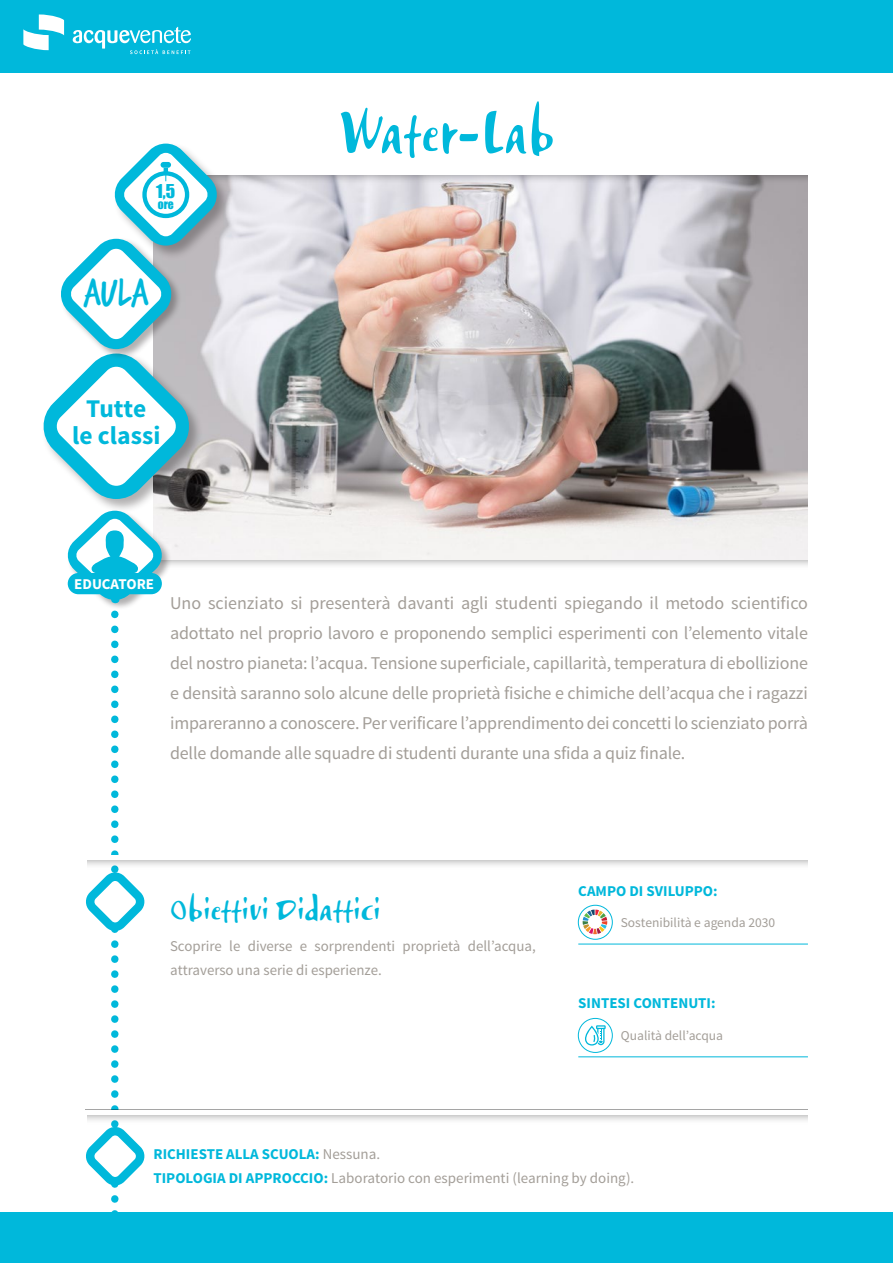
<style>
.page{position:relative;width:893px;height:1263px;background:#fff}
.page>*{position:absolute;margin:0;border:0;box-sizing:border-box;transform-origin:0 0}
.t1{font:57px "Airstream ITC";color:#00b8db;scale:.9 1}
.t2{font:43.2px "Trash Hand";color:#00b8db}
.t3{font:30px "Airstream ITC";color:#00b8db}
.t4{font:700 25.5px "Source Sans Pro";color:#00b8db}
.t5{font:18px/30px "Source Sans Pro";letter-spacing:-.01em;color:#a39e98;text-align:justify}
.t6{font:17.55px "Impact";color:#00b8db}
.t7{font:15px/24px "Source Sans Pro";color:#a39e98}
.t8{font:700 15px "Source Sans Pro";color:#00b8db}
.t9{font:700 15px "Source Sans Pro";color:#fff}
.t10{font:13.5px "Source Sans Pro";color:#a39e98}
.t11{font:11.7px "Impact";color:#00b8db}
.s1{font-weight:400;color:#a39e98}
.s2{font-weight:700;color:#00b8db}
</style>
<div class="page">
<div style="left:0;top:1212px;width:893px;height:51px;background:#00b8db"></div>
<div style="left:0;top:0;width:893px;height:72px;background:#00b8db"></div>
<svg style="left:23px;top:14px;width:41px;height:36px"></svg>
<svg style="left:73px;top:27px;width:118px;height:27px"></svg>
<img style="left:172px;top:187px;width:636px;height:372px">
<img style="left:231px;top:175px;width:577px;height:12px">
<div style="left:67px;top:510px;width:105px;height:100px;background:#231f20;opacity:.35"></div>
<svg style="left:67px;top:513px;width:97px;height:90px"></svg>
<svg style="left:85px;top:614px;width:61px;height:598px"></svg>
<svg style="left:578px;top:905px;width:34px;height:33px"></svg>
<div style="left:578px;top:905px;width:35px;height:35px;border:1px solid #00b8db;border-radius:50%"></div>
<svg style="left:596px;top:1025px;width:10px;height:4px"></svg>
<svg style="left:585px;top:1026px;width:19px;height:19px"></svg>
<div style="left:578px;top:1018px;width:35px;height:35px;border:1px solid #00b8db;border-radius:50%"></div>
<hr style="left:578px;top:944px;width:230px;height:1px;background:#00b8db">
<hr style="left:578px;top:1056px;width:230px;height:1px;background:#00b8db">
<div style="left:113px;top:142px;width:118px;height:118px;background:#231f20;opacity:.35"></div>
<div style="left:42px;top:352px;width:161px;height:161px;background:#231f20;opacity:.35"></div>
<svg style="left:42px;top:144px;width:177px;height:355px"></svg>
<p class="t6" style="left:156px;top:177px;width:21px">1,5</p>
<p class="t11" style="left:158px;top:195px;width:18px">ORE</p>
<p class="t2" style="left:84px;top:272px;width:66px">AUlA</p>
<p class="t4" style="left:86px;top:392px;width:62px">Tutte</p>
<p class="t4" style="left:72px;top:419px;width:90px">le classi</p>
<p class="t9" style="left:74px;top:575px;width:81px">EDUCATORE</p>
<p class="t1" style="left:338px;top:95px;width:242px">Water-Lab</p>
<p class="t5" style="left:170px;top:588px;width:639px">Uno scienziato si presenterà davanti agli studenti spiegando il metodo scientifico adottato nel proprio lavoro e proponendo semplici esperimenti con l’elemento vitale del nostro pianeta: l’acqua. Tensione superficiale, capillarità, temperatura di ebollizione e densità saranno solo alcune delle proprietà fisiche e chimiche dell’acqua che i ragazzi impareranno a conoscere. Per verificare l’apprendimento dei concetti lo scienziato porrà delle domande alle squadre di studenti durante una sfida a quiz finale.</p>
<p class="t3" style="left:170px;top:889px;width:212px">Obiettivi Didattici</p>
<p class="t7" style="left:170px;top:934px;width:367px">Scoprire le diverse e sorprendenti proprietà dell’acqua, attraverso una serie di esperienze.</p>
<p class="t8" style="left:578px;top:881px;width:141px">CAMPO DI SVILUPPO:</p>
<p class="t10" style="left:621px;top:914px;width:156px">Sostenibilità e agenda 2030</p>
<p class="t8" style="left:578px;top:994px;width:139px">SINTESI CONTENUTI:</p>
<p class="t10" style="left:621px;top:1027px;width:104px">Qualità dell’acqua</p>
<p class="t8" style="left:153px;top:1144px;width:228px">RICHIESTE ALLA SCUOLA: <span class="s1">Nessuna.</span></p>
<p class="t7" style="left:153px;top:1166px;width:482px"><span class="s2">TIPOLOGIA DI APPROCCIO:</span> Laboratorio con esperimenti (learning by doing).</p>
</div>
